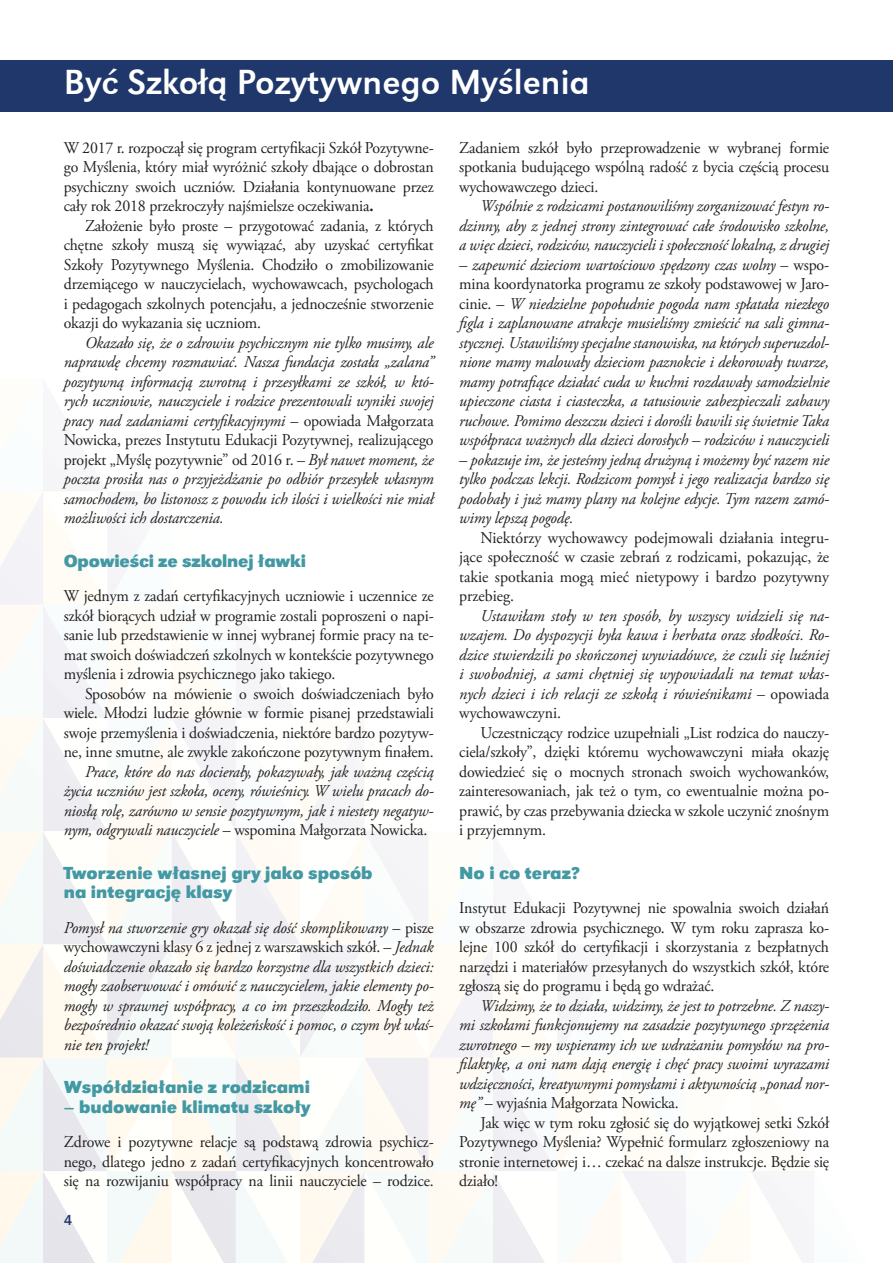
<style>
.page{position:relative;width:893px;height:1263px;background:#fff}
.page>*{position:absolute;margin:0;border:0;box-sizing:border-box;transform-origin:0 0}
.t1{font:36px "URW Grotesk TCE";color:#fff}
.t2{font:700 18px/19.5px "URW Grotesk TCE";color:#4298a3}
.t3{font:italic 16.5px/19.5px "Adobe Garamond Pro";letter-spacing:-.01em;color:#231f20;text-align:justify;scale:.96 1}
.t4{font:16.5px/19.5px "Adobe Garamond Pro";letter-spacing:-.01em;color:#231f20;text-align:justify;scale:.96 1}
.t5{font:15px "URW Grotesk TCE";color:#1f376a}
.s1{font-weight:700}
.s2{font-style:normal}
</style>
<div class="page">
<svg style="left:0;top:505px;width:686px;height:758px"></svg>
<div style="left:0;top:61px;width:893px;height:51px;background:#1f376a"></div>
<h1 class="t1" style="left:64px;top:60px;width:527px">Być Szkołą Pozytywnego Myślenia</h1>
<p class="t4" style="left:64px;top:139px;width:387px">W 2017 r. rozpoczął się program certyfikacji Szkół Pozytywne&shy;go Myślenia, który miał wyróżnić szkoły dbające o dobrostan psychiczny swoich uczniów. Działania kontynuowane przez cały rok 2018 przekroczyły najśmielsze oczekiwania<span class="s1">.</span></p>
<p class="t4" style="left:64px;top:217px;width:387px;text-indent:21px">Założenie było proste – przygotować zadania, z których chętne szkoły muszą się wywiązać, aby uzyskać certyfikat Szkoły Pozytywnego Myślenia. Chodziło o zmobilizowanie drzemiącego w nauczycielach, wychowawcach, psychologach i pedagogach szkolnych potencjału, a jednocześnie stworzenie okazji do wykazania się uczniom.</p>
<p class="t3" style="left:64px;top:334px;width:387px;text-indent:21px">Okazało się, że o zdrowiu psychicznym nie tylko musimy, ale naprawdę chcemy rozmawiać. Nasza fundacja została „zalana” pozytywną informacją zwrotną i przesyłkami ze szkół, w któ&shy;rych uczniowie, nauczyciele i rodzice prezentowali wyniki swojej pracy nad zadaniami certyfikacyjnymi <span class="s2">– opowiada Małgorzata Nowicka, prezes Instytutu Edukacji Pozytywnej, realizującego projekt „Myślę pozytywnie” od 2016 r. –</span> Był nawet moment, że poczta prosiła nas o przyjeżdżanie po odbiór przesyłek własnym samochodem, bo listonosz z powodu ich ilości i wielkości nie miał możliwości ich dostarczenia.</p>
<p class="t2" style="left:64px;top:551px;width:244px">Opowieści ze szkolnej ławki</p>
<p class="t4" style="left:64px;top:587px;width:387px">W jednym z zadań certyfikacyjnych uczniowie i uczennice ze szkół biorących udział w programie zostali poproszeni o napi&shy;sanie lub przedstawienie w innej wybranej formie pracy na te&shy;mat swoich doświadczeń szkolnych w kontekście pozytywnego myślenia i zdrowia psychicznego jako takiego.</p>
<p class="t4" style="left:64px;top:685px;width:387px;text-indent:21px">Sposobów na mówienie o swoich doświadczeniach było wiele. Młodzi ludzie głównie w formie pisanej przedstawiali swoje przemyślenia i doświadczenia, niektóre bardzo pozytyw&shy;ne, inne smutne, ale zwykle zakończone pozytywnym finałem.</p>
<p class="t3" style="left:64px;top:763px;width:387px;text-indent:21px">Prace, które do nas docierały, pokazywały, jak ważną częścią życia uczniów jest szkoła, oceny, rówieśnicy. W wielu pracach do&shy;niosłą rolę, zarówno w sensie pozytywnym, jak i niestety negatyw&shy;nym, odgrywali nauczyciele <span class="s2">– wspomina Małgorzata Nowicka.</span></p>
<p class="t2" style="left:64px;top:863px;width:310px">Tworzenie własnej gry jako sposób na integrację klasy</p>
<p class="t3" style="left:64px;top:919px;width:387px">Pomysł na stworzenie gry okazał się dość skomplikowany <span class="s2">– pisze wychowawczyni klasy 6 z jednej z warszawskich szkół. –</span> Jednak doświadczenie okazało się bardzo korzystne dla wszystkich dzieci: mogły zaobserwować i omówić z nauczycielem, jakie elementy po&shy;mogły w sprawnej współpracy, a co im przeszkodziło. Mogły też bezpośrednio okazać swoją koleżeńskość i pomoc, o czym był właś&shy;nie ten projekt!</p>
<p class="t2" style="left:64px;top:1077px;width:248px">Współdziałanie z rodzicami</p>
<p class="t2" style="left:64px;top:1097px;width:248px">– budowanie klimatu szkoły</p>
<p class="t4" style="left:64px;top:1133px;width:387px">Zdrowe i pozytywne relacje są podstawą zdrowia psychicz&shy;nego, dlatego jedno z zadań certyfikacyjnych koncentrowało się na rozwijaniu współpracy na linii nauczyciele – rodzice.</p>
<p class="t4" style="left:459px;top:139px;width:387px">Zadaniem szkół było przeprowadzenie w wybranej formie spotkania budującego wspólną radość z bycia częścią procesu wychowawczego dzieci.</p>
<p class="t3" style="left:459px;top:197px;width:387px;text-indent:21px">Wspólnie z rodzicami postanowiliśmy zorganizować festyn ro&shy;dzinny, aby z jednej strony zintegrować całe środowisko szkolne, a więc dzieci, rodziców, nauczycieli i społeczność lokalną, z drugiej</p>
<p class="t3" style="left:459px;top:256px;width:387px">– zapewnić dzieciom wartościowo spędzony czas wolny <span class="s2">– wspo&shy;mina koordynatorka programu ze szkoły podstawowej w Jaro&shy;cinie. –</span> W niedzielne popołudnie pogoda nam spłatała niezłego figla i zaplanowane atrakcje musieliśmy zmieścić na sali gimna&shy;stycznej. Ustawiliśmy specjalne stanowiska, na których superuzdol&shy;nione mamy malowały dzieciom paznokcie i dekorowały twarze, mamy potrafiące działać cuda w kuchni rozdawały samodzielnie upieczone ciasta i ciasteczka, a tatusiowie zabezpieczali zabawy ruchowe. Pomimo deszczu dzieci i dorośli bawili się świetnie Taka współpraca ważnych dla dzieci dorosłych – rodziców i nauczycieli</p>
<p class="t3" style="left:459px;top:450px;width:387px">– pokazuje im, że jesteśmy jedną drużyną i możemy być razem nie tylko podczas lekcji. Rodzicom pomysł i jego realizacja bardzo się podobały i już mamy plany na kolejne edycje. Tym razem zamó&shy;wimy lepszą pogodę.</p>
<p class="t4" style="left:459px;top:529px;width:387px;text-indent:21px">Niektórzy wychowawcy podejmowali działania integru&shy;jące społeczność w czasie zebrań z rodzicami, pokazując, że takie spotkania mogą mieć nietypowy i bardzo pozytywny przebieg.</p>
<p class="t3" style="left:459px;top:606px;width:387px;text-indent:21px">Ustawiłam stoły w ten sposób, by wszyscy widzieli się na&shy;wzajem. Do dyspozycji była kawa i herbata oraz słodkości. Ro&shy;dzice stwierdzili po skończonej wywiadówce, że czuli się luźniej i swobodniej, a sami chętniej się wypowiadali na temat włas&shy;nych dzieci i ich relacji ze szkołą i rówieśnikami <span class="s2">– opowiada wychowawczyni.</span></p>
<p class="t4" style="left:459px;top:724px;width:387px;text-indent:21px">Uczestniczący rodzice uzupełniali „List rodzica do nauczy&shy;ciela/szkoły”, dzięki któremu wychowawczyni miała okazję dowiedzieć się o mocnych stronach swoich wychowanków, zainteresowaniach, jak też o tym, co ewentualnie można po&shy;prawić, by czas przebywania dziecka w szkole uczynić znośnym i przyjemnym.</p>
<p class="t2" style="left:459px;top:863px;width:122px">No i co teraz?</p>
<p class="t4" style="left:459px;top:899px;width:387px">Instytut Edukacji Pozytywnej nie spowalnia swoich działań w obszarze zdrowia psychicznego. W tym roku zaprasza ko&shy;lejne 100 szkół do certyfikacji i skorzystania z bezpłatnych narzędzi i materiałów przesyłanych do wszystkich szkół, które zgłoszą się do programu i będą go wdrażać.</p>
<p class="t3" style="left:459px;top:997px;width:387px;text-indent:21px">Widzimy, że to działa, widzimy, że jest to potrzebne. Z naszy&shy;mi szkołami funkcjonujemy na zasadzie pozytywnego sprzężenia zwrotnego – my wspieramy ich we wdrażaniu pomysłów na pro&shy;filaktykę, a oni nam dają energię i chęć pracy swoimi wyrazami wdzięczności, kreatywnymi pomysłami i aktywnością „ponad nor&shy;mę” <span class="s2">– wyjaśnia Małgorzata Nowicka.</span></p>
<p class="t4" style="left:459px;top:1114px;width:387px;text-indent:21px">Jak więc w tym roku zgłosić się do wyjątkowej setki Szkół Pozytywnego Myślenia? Wypełnić formularz zgłoszeniowy na stronie internetowej i… czekać na dalsze instrukcje. Będzie się działo!</p>
<p class="t5" style="left:64px;top:1210px;width:10px">4</p>
</div>
